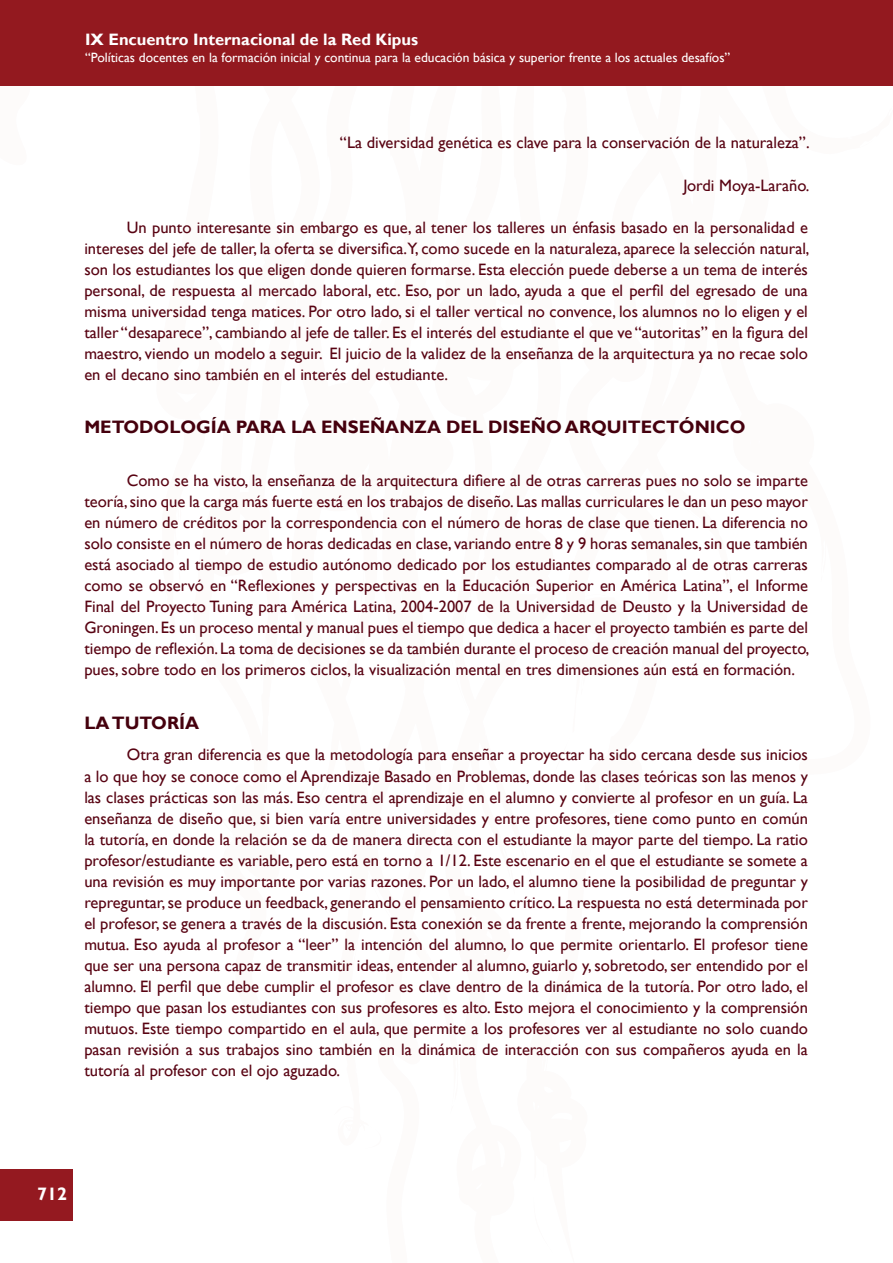
<style>
.page{position:relative;width:893px;height:1263px;background:#fff}
.page>*{position:absolute;margin:0;border:0;box-sizing:border-box;transform-origin:0 0}
.TITULO_3{font:700 18px "Gill Sans";color:#45000d}
.t1{font:700 18px "Gill Sans";color:#fff}
.cuerpo{font:16.5px/21px "Gill Sans";color:#580312;text-align:justify}
.CITA{font:16.5px "Gill Sans";color:#580312}
.t2{font:700 16.5px "Gill Sans";color:#fff}
.t3{font:13.5px "Gill Sans";color:#fff}
</style>
<div class="page">
<div style="left:0;top:1169px;width:72px;height:51px;background:#941920"></div>
<div style="left:0;top:0;width:893px;height:85px;background:#93191f"></div>
<p class="t2" style="left:85px;top:29px;width:335px">IX Encuentro Internacional de la Red Kipus</p>
<p class="t3" style="left:85px;top:50px;width:647px">“Políticas docentes en la formación inicial y continua para la educación básica y superior frente a los actuales desafíos”</p>
<p class="CITA" style="left:340px;top:133px;width:471px">“La diversidad genética es clave para la conservación de la naturaleza”.</p>
<p class="CITA" style="left:683px;top:175px;width:128px">Jordi Moya-Laraño.</p>
<p class="cuerpo" style="left:84px;top:217px;width:727px;text-indent:43px">Un punto interesante sin embargo es que, al tener los talleres un énfasis basado en la personalidad e intereses del jefe de taller, la oferta se diversifica.Y, como sucede en la naturaleza, aparece la selección natural, son los estudiantes los que eligen donde quieren formarse. Esta elección puede deberse a un tema de interés personal, de respuesta al mercado laboral, etc. Eso, por un lado, ayuda a que el perfil del egresado de una misma universidad tenga matices. Por otro lado, si el taller vertical no convence, los alumnos no lo eligen y el taller “desaparece”, cambiando al jefe de taller. Es el interés del estudiante el que ve “autoritas” en la figura del maestro, viendo un modelo a seguir. El juicio de la validez de la enseñanza de la arquitectura ya no recae solo en el decano sino también en el interés del estudiante.</p>
<p class="TITULO_3" style="left:84px;top:416px;width:663px">METODOLOGÍA PARA LA ENSEÑANZA DEL DISEÑO ARQUITECTÓNICO</p>
<p class="cuerpo" style="left:84px;top:471px;width:727px;text-indent:43px">Como se ha visto, la enseñanza de la arquitectura difiere al de otras carreras pues no solo se imparte teoría, sino que la carga más fuerte está en los trabajos de diseño. Las mallas curriculares le dan un peso mayor en número de créditos por la correspondencia con el número de horas de clase que tienen. La diferencia no solo consiste en el número de horas dedicadas en clase, variando entre 8 y 9 horas semanales, sin que también está asociado al tiempo de estudio autónomo dedicado por los estudiantes comparado al de otras carreras como se observó en “Reflexiones y perspectivas en la Educación Superior en América Latina”, el Informe Final del Proyecto Tuning para América Latina, 2004-2007 de la Universidad de Deusto y la Universidad de Groningen. Es un proceso mental y manual pues el tiempo que dedica a hacer el proyecto también es parte del tiempo de reflexión. La toma de decisiones se da también durante el proceso de creación manual del proyecto, pues, sobre todo en los primeros ciclos, la visualización mental en tres dimensiones aún está en formación.</p>
<p class="TITULO_3" style="left:84px;top:712px;width:116px">LA TUTORÍA</p>
<p class="cuerpo" style="left:84px;top:745px;width:725px;text-indent:43px">Otra gran diferencia es que la metodología para enseñar a proyectar ha sido cercana desde sus inicios a lo que hoy se conoce como el Aprendizaje Basado en Problemas, donde las clases teóricas son las menos y las clases prácticas son las más. Eso centra el aprendizaje en el alumno y convierte al profesor en un guía. La enseñanza de diseño que, si bien varía entre universidades y entre profesores, tiene como punto en común la tutoría, en donde la relación se da de manera directa con el estudiante la mayor parte del tiempo. La ratio profesor/estudiante es variable, pero está en torno a 1/12. Este escenario en el que el estudiante se somete a una revisión es muy importante por varias razones. Por un lado, el alumno tiene la posibilidad de preguntar y repreguntar, se produce un feedback, generando el pensamiento crítico. La respuesta no está determinada por el profesor, se genera a través de la discusión. Esta conexión se da frente a frente, mejorando la comprensión mutua. Eso ayuda al profesor a “leer” la intención del alumno, lo que permite orientarlo. El profesor tiene que ser una persona capaz de transmitir ideas, entender al alumno, guiarlo y, sobretodo, ser entendido por el alumno. El perfil que debe cumplir el profesor es clave dentro de la dinámica de la tutoría. Por otro lado, el tiempo que pasan los estudiantes con sus profesores es alto. Esto mejora el conocimiento y la comprensión mutuos. Este tiempo compartido en el aula, que permite a los profesores ver al estudiante no solo cuando pasan revisión a sus trabajos sino también en la dinámica de interacción con sus compañeros ayuda en la tutoría al profesor con el ojo aguzado.</p>
<p class="t1" style="left:37px;top:1183px;width:31px">712</p>
</div>
